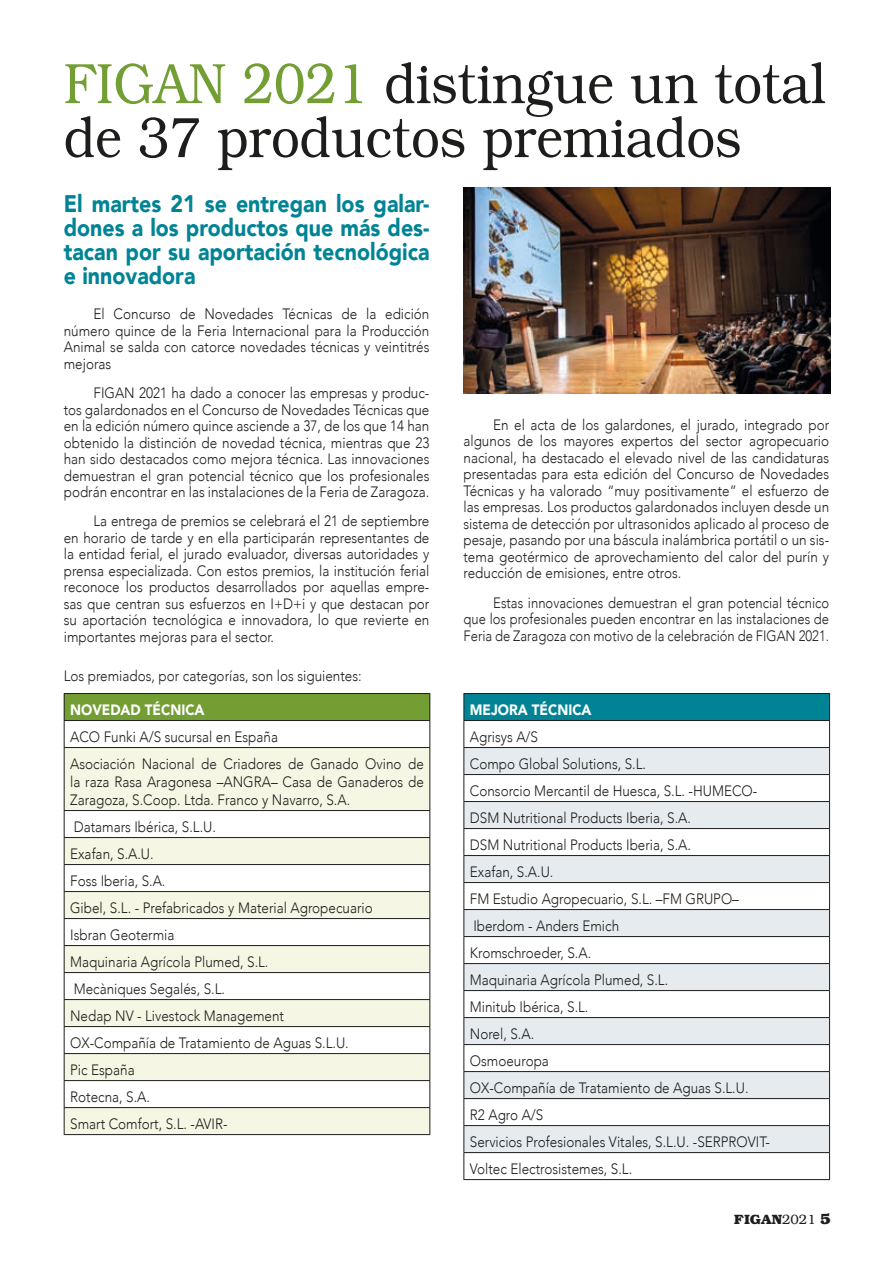
<style>
.page{position:relative;width:893px;height:1263px;background:#fff}
.page>*{position:absolute;margin:0;border:0;box-sizing:border-box;transform-origin:0 0}
.t1{font:300 57px/54px "Bookman Std";color:#1d1d1b;scale:.89 1}
.t2{font:900 24px/24px "Avenir";color:#008495;text-align:justify;scale:.89 1}
.t3{font:300 15px/27px "Avenir";color:#1d1d1b;scale:.9 1}
.t4{font:300 15px/16.5px "Avenir";color:#1d1d1b;text-align:justify;scale:.87 1}
.t5{font:900 15px "Avenir";color:#fff;scale:.9 1}
.t6{font:700 13.5px "Bookman Std";color:#1d1d1b}
.s1{color:#729e34}
.s2{font-weight:300}
.s3{font-size:15px}
</style>
<div class="page">
<div style="left:64px;top:693px;width:366px;height:27px;background:#729e34"></div>
<svg style="left:65px;top:748px;width:364px;height:386px;fill:#f5f7e4"></svg>
<hr style="left:64px;top:693px;width:366px;height:1px;background:#1d1d1b">
<hr style="left:64px;top:720px;width:366px;height:1px;background:#1d1d1b">
<svg style="left:64px;top:694px;width:1px;height:53px"></svg>
<svg style="left:429px;top:694px;width:1px;height:53px"></svg>
<hr style="left:64px;top:747px;width:366px;height:1px;background:#1d1d1b">
<hr style="left:64px;top:748px;width:1px;height:62px;background:#1d1d1b">
<hr style="left:429px;top:748px;width:1px;height:62px;background:#1d1d1b">
<hr style="left:64px;top:810px;width:366px;height:1px;background:#1d1d1b">
<hr style="left:64px;top:837px;width:366px;height:1px;background:#1d1d1b">
<hr style="left:64px;top:864px;width:366px;height:1px;background:#1d1d1b">
<hr style="left:64px;top:891px;width:366px;height:1px;background:#1d1d1b">
<hr style="left:64px;top:918px;width:366px;height:1px;background:#1d1d1b">
<hr style="left:64px;top:945px;width:366px;height:1px;background:#1d1d1b">
<hr style="left:64px;top:972px;width:366px;height:1px;background:#1d1d1b">
<hr style="left:64px;top:999px;width:366px;height:1px;background:#1d1d1b">
<hr style="left:64px;top:1026px;width:366px;height:1px;background:#1d1d1b">
<hr style="left:64px;top:1053px;width:366px;height:1px;background:#1d1d1b">
<hr style="left:64px;top:1080px;width:366px;height:1px;background:#1d1d1b">
<hr style="left:64px;top:1107px;width:366px;height:1px;background:#1d1d1b">
<svg style="left:64px;top:811px;width:1px;height:323px"></svg>
<svg style="left:429px;top:811px;width:1px;height:323px"></svg>
<hr style="left:64px;top:1134px;width:366px;height:1px;background:#1d1d1b">
<div style="left:464px;top:693px;width:366px;height:27px;background:#008495"></div>
<svg style="left:464px;top:748px;width:365px;height:404px;fill:#e5ebef"></svg>
<hr style="left:463px;top:693px;width:367px;height:1px;background:#1d1d1b">
<hr style="left:463px;top:720px;width:367px;height:1px;background:#1d1d1b">
<hr style="left:463px;top:747px;width:367px;height:1px;background:#1d1d1b">
<hr style="left:463px;top:774px;width:367px;height:1px;background:#1d1d1b">
<hr style="left:463px;top:801px;width:367px;height:1px;background:#1d1d1b">
<hr style="left:463px;top:828px;width:367px;height:1px;background:#1d1d1b">
<hr style="left:463px;top:855px;width:367px;height:1px;background:#1d1d1b">
<hr style="left:463px;top:882px;width:367px;height:1px;background:#1d1d1b">
<hr style="left:463px;top:909px;width:367px;height:1px;background:#1d1d1b">
<hr style="left:463px;top:936px;width:367px;height:1px;background:#1d1d1b">
<hr style="left:463px;top:963px;width:367px;height:1px;background:#1d1d1b">
<hr style="left:463px;top:990px;width:367px;height:1px;background:#1d1d1b">
<hr style="left:463px;top:1017px;width:367px;height:1px;background:#1d1d1b">
<hr style="left:463px;top:1044px;width:367px;height:1px;background:#1d1d1b">
<hr style="left:463px;top:1071px;width:367px;height:1px;background:#1d1d1b">
<hr style="left:463px;top:1098px;width:367px;height:1px;background:#1d1d1b">
<hr style="left:463px;top:1125px;width:367px;height:1px;background:#1d1d1b">
<hr style="left:463px;top:1152px;width:367px;height:1px;background:#1d1d1b">
<svg style="left:463px;top:694px;width:1px;height:485px"></svg>
<svg style="left:829px;top:694px;width:1px;height:485px"></svg>
<hr style="left:463px;top:1179px;width:367px;height:1px;background:#1d1d1b">
<img style="left:463px;top:188px;width:368px;height:205px">
<h1 class="t1" style="left:64px;top:57px;width:858px"><span class="s1">FIGAN 2021</span> distingue un total de 37 productos premiados</h1>
<h2 class="t2" style="left:64px;top:191px;width:412px">El martes 21 se entregan los galar&shy;dones a los productos que más des&shy;tacan por su aportación tecnológica e innovadora</h2>
<p class="t3" style="left:64px;top:306px;width:408px;line-height:16.5px;text-align:justify;text-indent:30px">El Concurso de Novedades Técnicas de la edición número quince de la Feria Internacional para la Producción Animal se salda con catorce novedades técnicas y veintitrés mejoras</p>
<p class="t3" style="left:64px;top:385px;width:408px;line-height:16.5px;text-align:justify;text-indent:30px">FIGAN 2021 ha dado a conocer las empresas y produc&shy;tos galardonados en el Concurso de Novedades Técnicas que en la edición número quince asciende a 37, de los que 14 han obtenido la distinción de novedad técnica, mientras que 23 han sido destacados como mejora técnica. Las innovaciones demuestran el gran potencial técnico que los profesionales podrán encontrar en las instalaciones de la Feria de Zaragoza.</p>
<p class="t3" style="left:64px;top:513px;width:408px;line-height:16.5px;text-align:justify;text-indent:30px">La entrega de premios se celebrará el 21 de septiembre en horario de tarde y en ella participarán representantes de la entidad ferial, el jurado evaluador, diversas autoridades y prensa especializada. Con estos premios, la institución ferial reconoce los productos desarrollados por aquellas empre&shy;sas que centran sus esfuerzos en I+D+i y que destacan por su aportación tecnológica e innovadora, lo que revierte en importantes mejoras para el sector.</p>
<p class="t3" style="left:64px;top:662px;width:333px">Los premiados, por categorías, son los siguientes:</p>
<p class="t5" style="left:70px;top:696px;width:151px">NOVEDAD TÉCNICA</p>
<p class="t3" style="left:70px;top:723px;width:394px">ACO Funki A/S sucursal en España<br>Asociación Nacional de Criadores de Ganado Ovino de</p>
<p class="t3" style="left:70px;top:772px;width:394px;line-height:18px">la raza Rasa Aragonesa –ANGRA– Casa de Ganaderos de<br>Zaragoza, S.Coop. Ltda. Franco y Navarro, S.A.</p>
<p class="t3" style="left:70px;top:813px;width:338px">Datamars Ibérica, S.L.U.<br>Exafan, S.A.U.<br>Foss Iberia, S.A.<br>Gibel, S.L. - Prefabricados y Material Agropecuario<br>Isbran Geotermia<br>Maquinaria Agrícola Plumed, S.L.<br>Mecàniques Segalés, S.L.<br>Nedap NV - Livestock Management<br>OX-Compañía de Tratamiento de Aguas S.L.U.<br>Pic España<br>Rotecna, S.A.<br>Smart Comfort, S.L. -AVIR-</p>
<p class="t3" style="left:463px;top:416px;width:408px;line-height:16.5px;text-align:justify;text-indent:30px">En el acta de los galardones, el jurado, integrado por algunos de los mayores expertos del sector agropecuario nacional, ha destacado el elevado nivel de las candidaturas presentadas para esta edición del Concurso de Novedades Técnicas y ha valorado “muy positivamente” el esfuerzo de las empresas. Los productos galardonados incluyen desde un sistema de detección por ultrasonidos aplicado al proceso de pesaje, pasando por una báscula inalámbrica portátil o un sis&shy;tema geotérmico de aprovechamiento del calor del purín y reducción de emisiones, entre otros.</p>
<p class="t4" style="left:463px;top:594px;width:422px;text-indent:30px">Estas innovaciones demuestran el gran potencial técnico que los profesionales pueden encontrar en las instalaciones de Feria de Zaragoza con motivo de la celebración de FIGAN 2021.</p>
<p class="t5" style="left:470px;top:696px;width:137px">MEJORA TÉCNICA</p>
<p class="t3" style="left:470px;top:723px;width:335px">Agrisys A/S<br>Compo Global Solutions, S.L.<br>Consorcio Mercantil de Huesca, S.L. -HUMECO-<br>DSM Nutritional Products Iberia, S.A.<br>DSM Nutritional Products Iberia, S.A.<br>Exafan, S.A.U.<br>FM Estudio Agropecuario, S.L. –FM GRUPO–<br>Iberdom - Anders Emich<br>Kromschroeder, S.A.<br>Maquinaria Agrícola Plumed, S.L.<br>Minitub Ibérica, S.L.<br>Norel, S.A.<br>Osmoeuropa<br>OX-Compañía de Tratamiento de Aguas S.L.U.<br>R2 Agro A/S<br>Servicios Profesionales Vitales, S.L.U. -SERPROVIT-<br>Voltec Electrosistemes, S.L.</p>
<p class="t6" style="left:734px;top:1211px;width:98px">FIGAN<span class="s2">2021</span> <span class="s3">5</span></p>
</div>
